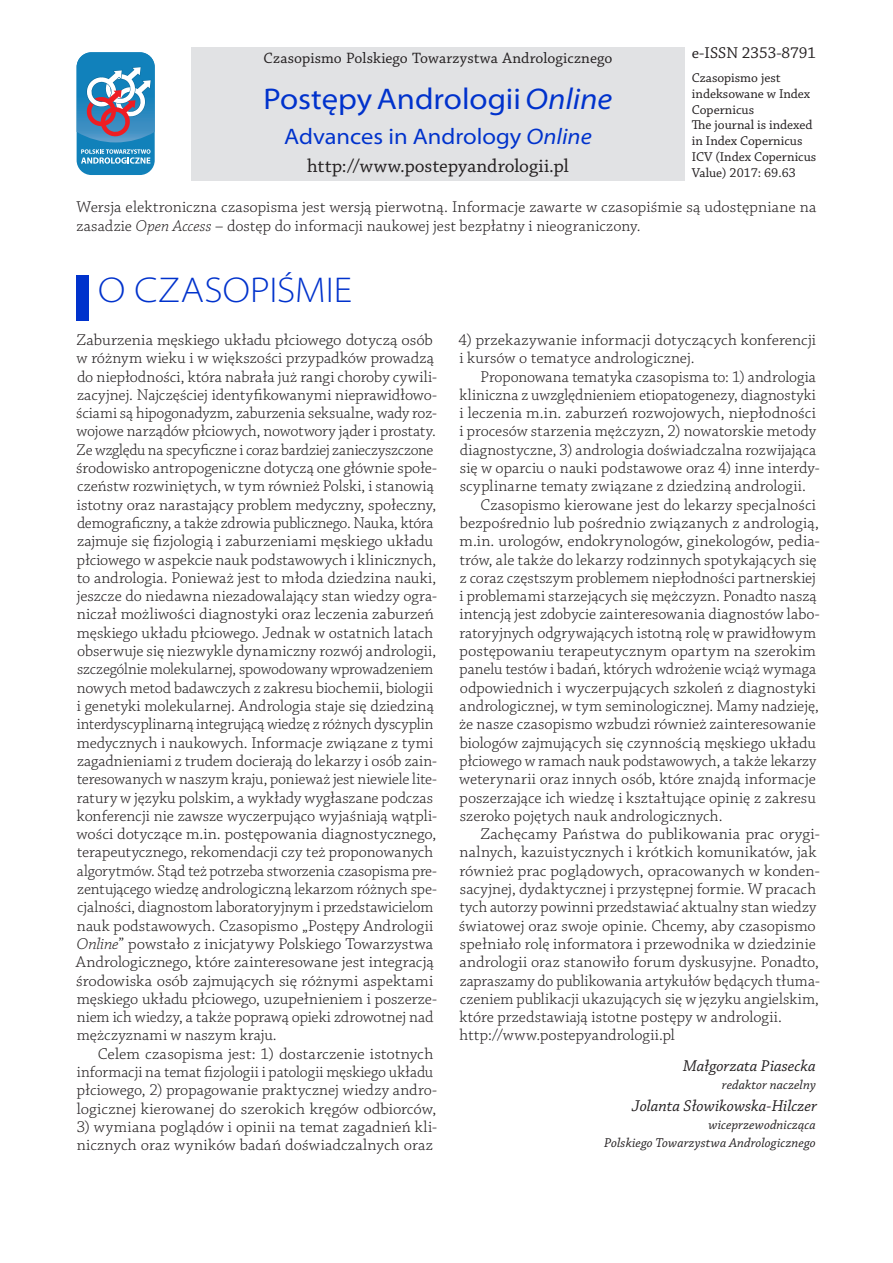
<style>
.page{position:relative;width:893px;height:1263px;background:#fff}
.page>*{position:absolute;margin:0;border:0;box-sizing:border-box;transform-origin:0 0}
.Head_0{font:300 semi-expanded 36px "Myriad Pro";letter-spacing:.005em;color:#0032cc}
.t1{font:semi-expanded 30px "Myriad Pro";color:#0032cc}
.t2{font:semi-expanded 22.5px "Myriad Pro";color:#0032cc}
.t3{font:19.5px "Chaparral Pro";color:#231f20}
.Tekst_bez_wcięcia{font:300 16.5px/18.3px "Chaparral Pro";color:#231f20}
.Tekst_wcięty{font:300 16.5px/18.3px "Chaparral Pro";letter-spacing:.005em;color:#231f20}
.Tekst_bez_wcięcia-2{font:italic 16.5px "Chaparral Pro";color:#231f20}
.t4{font:16.5px "Chaparral Pro";color:#231f20}
.t5{font:15.75px "Chaparral Pro";letter-spacing:.005em;color:#231f20}
.t6{font:13.5px/15.8px "Chaparral Pro";color:#231f20}
.Tekst_bez_wcięcia-3{font:italic 13.5px/18px "Chaparral Pro";letter-spacing:.01em;color:#231f20;text-align:right}
.s1{font-style:italic}
</style>
<div class="page">
<div style="left:191px;top:47px;width:494px;height:133px;background:#e1e2e4"></div>
<div style="left:77px;top:52px;width:78px;height:123px;background:#1181ba;border-radius:15px"></div>
<svg style="left:81px;top:149px;width:70px;height:15px"></svg>
<svg style="left:77px;top:52px;width:78px;height:90px"></svg>
<div style="left:77px;top:276px;width:12px;height:45px;background:#0032cc"></div>
<p class="t5" style="left:264px;top:49px;width:350px">Czasopismo Polskiego Towarzystwa Andrologicznego</p>
<h2 class="t1" style="left:264px;top:80px;width:350px">Postępy Andrologii <span class="s1">Online</span></h2>
<h3 class="t2" style="left:284px;top:122px;width:309px">Advances in Andrology <span class="s1">Online</span></h3>
<p class="t3" style="left:307px;top:155px;width:263px">http://www.postepyandrologii.pl</p>
<p class="t4" style="left:692px;top:44px;width:126px">e-ISSN 2353-8791</p>
<p class="t6" style="left:692px;top:71px;width:126px">Czasopismo jest indeksowane w Index<br>Copernicus<br>The journal is indexed in Index Copernicus<br>ICV (Index Copernicus<br>Value) 2017: 69.63</p>
<p class="Tekst_bez_wcięcia" style="left:77px;top:198px;width:741px;line-height:19px">Wersja elektroniczna czasopisma jest wersją pierwotną. Informacje zawarte w czasopiśmie są udostępniane na zasadzie <span class="s1">Open Access</span> – dostęp do informacji naukowej jest bezpłatny i nieograniczony.</p>
<p class="Head_0" style="left:98px;top:268px;width:256px">O CZASOPIŚMIE</p>
<p class="Tekst_bez_wcięcia" style="left:76px;top:331px;width:363px">Zaburzenia męskiego układu płciowego dotyczą osób w różnym wieku i w większości przypadków prowadzą do niepłodności, która nabrała już rangi choroby cywili&shy;zacyjnej. Najczęściej identyfikowanymi nieprawidłowo&shy;ściami są hipogonadyzm, zaburzenia seksualne, wady roz&shy;wojowe narządów płciowych, nowotwory jąder i prostaty.<br>Ze względu na specyficzne i coraz bardziej zanieczyszczone środowisko antropogeniczne dotyczą one głównie społe&shy;czeństw rozwiniętych, w tym również Polski, i stanowią istotny oraz narastający problem medyczny, społeczny, demograficzny, a także zdrowia publicznego. Nauka, która zajmuje się fizjologią i zaburzeniami męskiego układu płciowego w aspekcie nauk podstawowych i klinicznych, to andrologia. Ponieważ jest to młoda dziedzina nauki, jeszcze do niedawna niezadowalający stan wiedzy ogra&shy;niczał możliwości diagnostyki oraz leczenia zaburzeń męskiego układu płciowego. Jednak w ostatnich latach obserwuje się niezwykle dynamiczny rozwój andrologii, szczególnie molekularnej, spowodowany wprowadzeniem nowych metod badawczych z zakresu biochemii, biologii i genetyki molekularnej. Andrologia staje się dziedziną interdyscyplinarną integrującą wiedzę z różnych dyscyplin medycznych i naukowych. Informacje związane z tymi zagadnieniami z trudem docierają do lekarzy i osób zain&shy;teresowanych w naszym kraju, ponieważ jest niewiele lite&shy;ratury w języku polskim, a wykłady wygłaszane podczas konferencji nie zawsze wyczerpująco wyjaśniają wątpli&shy;wości dotyczące m.in. postępowania diagnostycznego, terapeutycznego, rekomendacji czy też proponowanych algorytmów. Stąd też potrzeba stworzenia czasopisma pre&shy;zentującego wiedzę andrologiczną lekarzom różnych spe&shy;cjalności, diagnostom laboratoryjnym i przedstawicielom nauk podstawowych. Czasopismo „Postępy Andrologii <span class="s1">Online</span>” powstało z inicjatywy Polskiego Towarzystwa Andrologicznego, które zainteresowane jest integracją środowiska osób zajmujących się różnymi aspektami męskiego układu płciowego, uzupełnieniem i poszerze&shy;niem ich wiedzy, a także poprawą opieki zdrowotnej nad mężczyznami w naszym kraju.</p>
<p class="Tekst_wcięty" style="left:77px;top:1045px;width:362px;text-indent:21px">Celem czasopisma jest: 1) dostarczenie istotnych informacji na temat fizjologii i patologii męskiego układu płciowego, 2) propagowanie praktycznej wiedzy andro&shy;logicznej kierowanej do szerokich kręgów odbiorców,</p>
<p class="Tekst_wcięty" style="left:77px;top:1118px;width:362px">3) wymiana poglądów i opinii na temat zagadnień kli&shy;nicznych oraz wyników badań doświadczalnych oraz</p>
<p class="Tekst_wcięty" style="left:459px;top:331px;width:359px">4) przekazywanie informacji dotyczących konferencji i kursów o tematyce andrologicznej.</p>
<p class="Tekst_wcięty" style="left:459px;top:368px;width:362px;text-indent:21px">Proponowana tematyka czasopisma to: 1) andrologia kliniczna z uwzględnieniem etiopatogenezy, diagnostyki i leczenia m.in. zaburzeń rozwojowych, niepłodności i procesów starzenia mężczyzn, 2) nowatorskie metody diagnostyczne, 3) andrologia doświadczalna rozwijająca się w oparciu o nauki podstawowe oraz 4) inne interdy&shy;scyplinarne tematy związane z dziedziną andrologii.</p>
<p class="Tekst_wcięty" style="left:459px;top:496px;width:362px;text-indent:22px">Czasopismo kierowane jest do lekarzy specjalności bezpośrednio lub pośrednio związanych z andrologią, m.in. urologów, endokrynologów, ginekologów, pedia&shy;trów, ale także do lekarzy rodzinnych spotykających się z coraz częstszym problemem niepłodności partnerskiej i problemami starzejących się mężczyzn. Ponadto naszą intencją jest zdobycie zainteresowania diagnostów labo&shy;ratoryjnych odgrywających istotną rolę w prawidłowym postępowaniu terapeutycznym opartym na szerokim panelu testów i badań, których wdrożenie wciąż wymaga odpowiednich i wyczerpujących szkoleń z diagnostyki andrologicznej, w tym seminologicznej. Mamy nadzieję, że nasze czasopismo wzbudzi również zainteresowanie biologów zajmujących się czynnością męskiego układu płciowego w ramach nauk podstawowych, a także lekarzy weterynarii oraz innych osób, które znajdą informacje poszerzające ich wiedzę i kształtujące opinię z zakresu szeroko pojętych nauk andrologicznych.</p>
<p class="Tekst_wcięty" style="left:459px;top:825px;width:363px;text-indent:22px">Zachęcamy Państwa do publikowania prac orygi&shy;nalnych, kazuistycznych i krótkich komunikatów, jak również prac poglądowych, opracowanych w konden&shy;sacyjnej, dydaktycznej i przystępnej formie. W pracach tych autorzy powinni przedstawiać aktualny stan wiedzy światowej oraz swoje opinie. Chcemy, aby czasopismo spełniało rolę informatora i przewodnika w dziedzinie andrologii oraz stanowiło forum dyskusyjne. Ponadto, zapraszamy do publikowania artykułów będących tłuma&shy;czeniem publikacji ukazujących się w języku angielskim, które przedstawiają istotne postępy w andrologii.</p>
<p class="Tekst_bez_wcięcia" style="left:460px;top:1027px;width:217px">http://www.postepyandrologii.pl</p>
<p class="Tekst_bez_wcięcia-2" style="left:683px;top:1057px;width:134px">Małgorzata Piasecka</p>
<p class="Tekst_bez_wcięcia-3" style="left:722px;top:1076px;width:95px">redaktor naczelny</p>
<p class="Tekst_bez_wcięcia-2" style="left:632px;top:1097px;width:187px">Jolanta Słowikowska‑Hilczer</p>
<p class="Tekst_bez_wcięcia-3" style="left:604px;top:1117px;width:213px">wiceprzewodnicząca<br>Polskiego Towarzystwa Andrologicznego</p>
</div>
